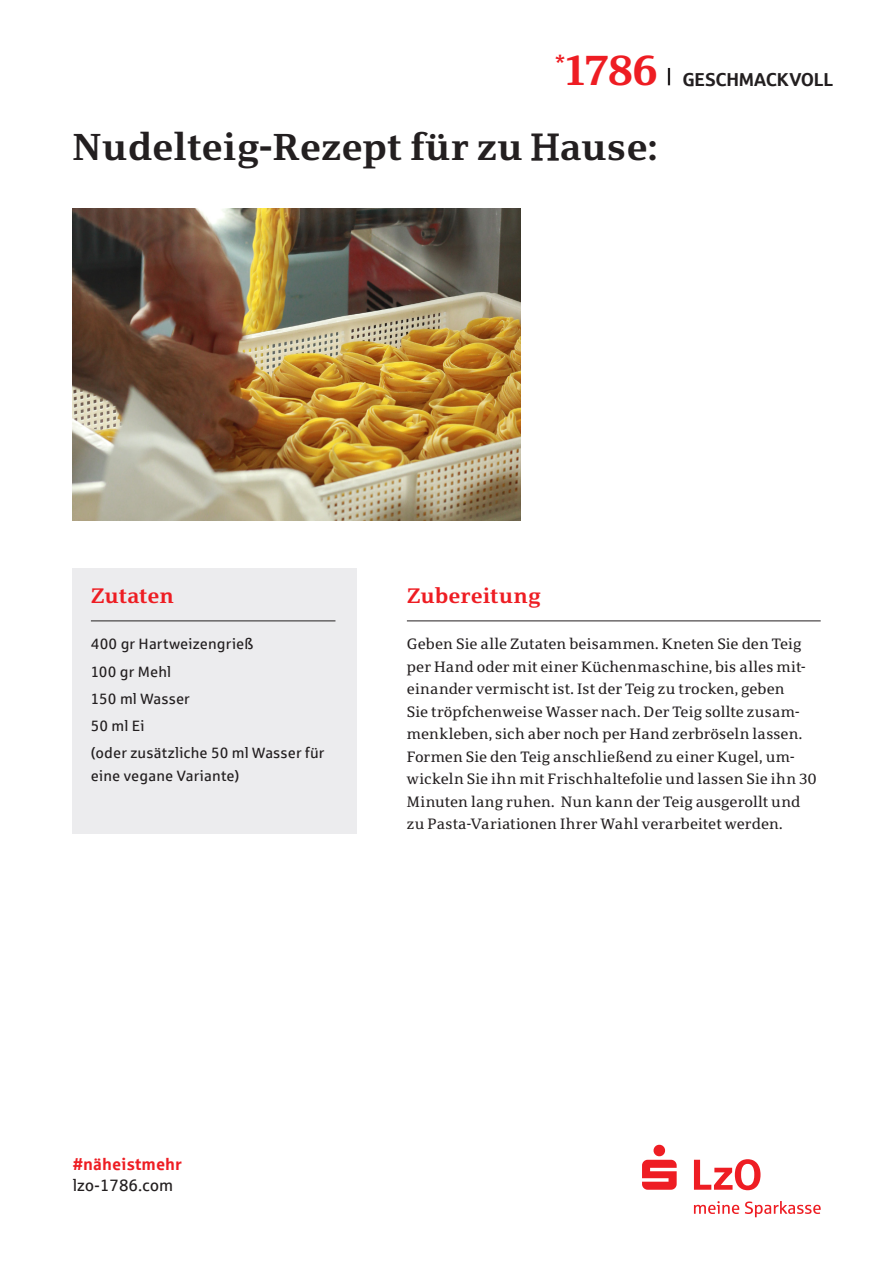
<style>
.page{position:relative;width:893px;height:1263px;background:#fff}
.page>*{position:absolute;margin:0;border:0;box-sizing:border-box;transform-origin:0 0}
.t1{font:700 42.6px "Sparkasse Serif";color:#ee1d23}
.Fließtext{font:700 37.5px "Sparkasse Serif";color:#231f20}
.Fließtext-2{font:700 21px "Sparkasse Serif";color:#ee1d23}
.t2{font:18.75px "Sparkasse Head";letter-spacing:.015em;color:#231f20}
.t3{font:700 16.5px "Sparkasse Rg";letter-spacing:.005em;color:#ee1d23}
.t4{font:16.5px "Sparkasse Rg";letter-spacing:-.005em;color:#231f20}
.Fließtext-3{font:15px/22.5px "Sparkasse Serif";letter-spacing:.01em;color:#231f20}
.Fließtext-4{font:15px/22.5px "Sparkasse Rg";letter-spacing:.01em;color:#231f20}
.s1{font-weight:400}
</style>
<div class="page">
<svg style="left:668px;top:68px;width:2px;height:17px"></svg>
<svg style="left:694px;top:1159px;width:66px;height:31px"></svg>
<svg style="left:642px;top:1145px;width:35px;height:45px"></svg>
<svg style="left:694px;top:1201px;width:127px;height:16px"></svg>
<hr style="left:407px;top:621px;width:414px;height:1px;background:#231f20">
<img style="left:73px;top:208px;width:447px;height:312px">
<div style="left:72px;top:568px;width:285px;height:266px;background:#ececee"></div>
<hr style="left:91px;top:621px;width:244px;height:1px;background:#231f20">
<h1 class="t1" style="left:555px;top:44px;width:104px"><sup>*</sup>1786</h1>
<p class="Fließtext" style="left:72px;top:124px;width:587px">Nudelteig-Rezept für zu <span class="s1">H</span>ause:</p>
<p class="t2" style="left:683px;top:67px;width:152px">GESCHMACKVOLL</p>
<p class="Fließtext-2" style="left:91px;top:582px;width:85px">Zutaten</p>
<p class="Fließtext-4" style="left:91px;top:633px;width:164px">400 gr Hartweizengrieß</p>
<p class="Fließtext-4" style="left:91px;top:660px;width:82px">100 gr Mehl</p>
<p class="Fließtext-4" style="left:91px;top:687px;width:100px">150 ml Wasser</p>
<p class="Fließtext-4" style="left:91px;top:714px;width:55px">50 ml Ei</p>
<p class="Fließtext-4" style="left:91px;top:741px;width:235px">(oder zusätzliche 50 ml Wasser für eine vegane Variante)</p>
<p class="Fließtext-2" style="left:407px;top:582px;width:135px">Zubereitung</p>
<p class="Fließtext-3" style="left:407px;top:633px;width:411px">Geben Sie alle Zutaten beisammen. Kneten Sie den Teig per Hand oder mit einer Küchenmaschine, bis alles mit&shy;einander vermischt ist. Ist der Teig zu trocken, geben<br>Sie tröpfchenweise Wasser nach. Der Teig sollte zusam&shy;menkleben, sich aber noch per Hand zerbröseln lassen.<br>Formen Sie den Teig anschließend zu einer Kugel, um&shy;wickeln Sie ihn mit Frischhaltefolie und lassen Sie ihn 30<br>Minuten lang ruhen. Nun kann der Teig ausgerollt und zu Pasta-Variationen Ihrer Wahl verarbeitet werden.</p>
<p class="t3" style="left:73px;top:1153px;width:111px">#näheistmehr</p>
<p class="t4" style="left:73px;top:1175px;width:102px">lzo-1786.com</p>
</div>
